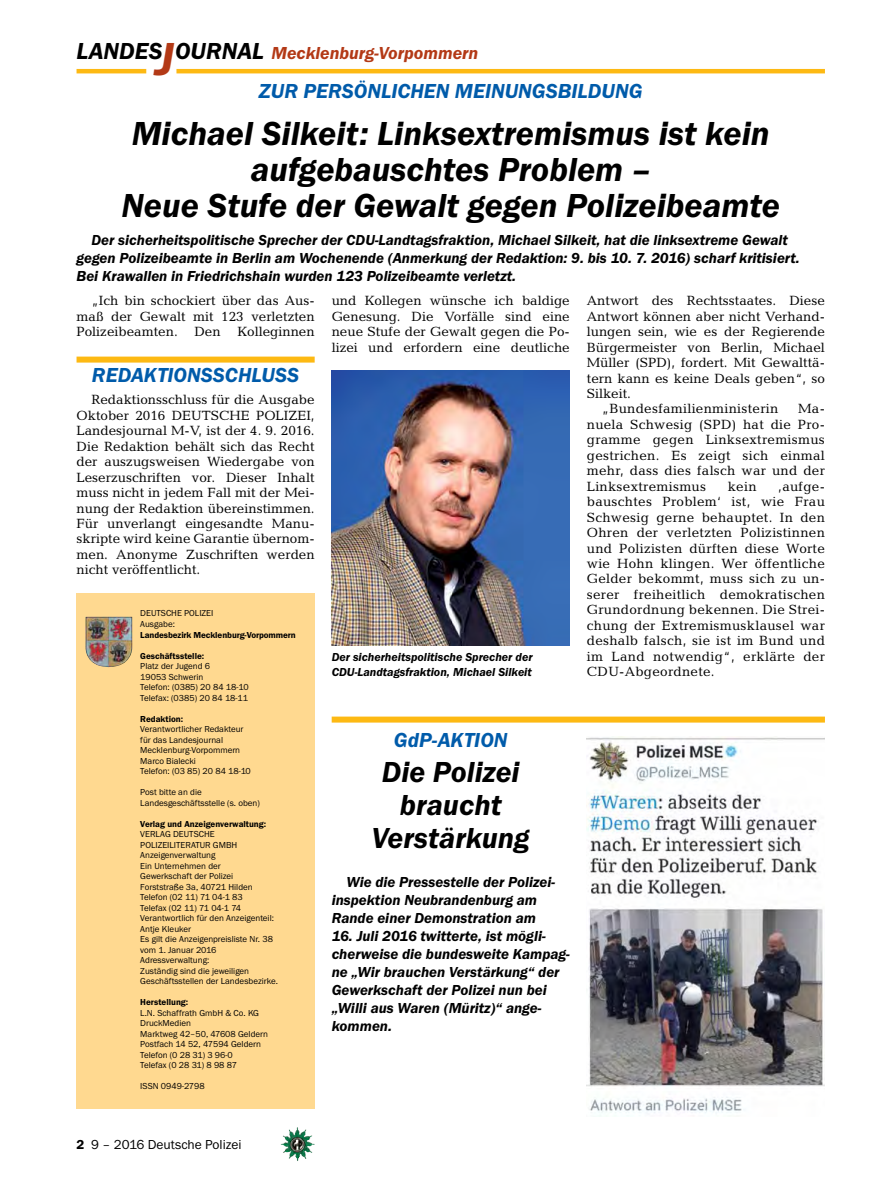
<style>
.page{position:relative;width:893px;height:1191px;background:#fff}
.page>*{position:absolute;margin:0;border:0;box-sizing:border-box;transform-origin:0 0}
._04__HEADLINE_1spalt{font:italic 600 34.5px/36px "Franklin Gothic Itc T";color:#000;text-align:center}
._04__HEADLINE_1spalt-2{font:italic 600 30px/33px "Franklin Gothic Itc T";color:#000;text-align:center}
.t1{font:italic 600 24px "Franklin Gothic Itc T";color:#000}
._01__RUBRIKENZEILE_o{font:italic 600 21px "Franklin Gothic Itc T";color:#005baa}
._01__RUBRIKENZEILE_m{font:italic 600 21px "Franklin Gothic Itc T";color:#005baa}
.t2{font:italic 600 18px "Franklin Gothic Itc T";color:#b33916}
._08__VORSPANN{font:italic 600 15px/18px "Franklin Gothic Itc T";color:#000}
._09__GRUNDTEXT___Blo{font:13.5px/15.5px "Candida";color:#000;text-align:justify}
._09__GRUNDTEXT___Blo-2{font:13.5px "Candida";letter-spacing:.02em;color:#000}
.t3{font:13.5px "Franklin Gothic Itc T";color:#000}
._12__BILDUNTERSCHRIF{font:italic 600 12px/15.5px "Franklin Gothic Itc T";color:#000}
.t4{font:9px/10.5px "Franklin Gothic Itc T";color:#000}
.t5{font:600 9px "Franklin Gothic Itc T";color:#000}
.s1{font-size:48px;color:#b33916}
.s2{font-weight:600}
</style>
<div class="page">
<hr style="left:77px;top:69px;width:69px;height:4px;background:#fdb913">
<hr style="left:176px;top:69px;width:649px;height:4px;background:#fdb913">
<img style="left:281px;top:1128px;width:16px;height:24px">
<div style="left:77px;top:593px;width:238px;height:516px;background:#ffd990"></div>
<img style="left:85px;top:617px;width:48px;height:50px">
<img style="left:587px;top:736px;width:238px;height:380px">
<img style="left:332px;top:370px;width:238px;height:275px">
<div style="left:77px;top:356px;width:238px;height:6px;background:#fdb913"></div>
<div style="left:332px;top:716px;width:493px;height:6px;background:#fdb913"></div>
<p class="t1" style="left:77px;top:37px;width:189px">LANDES<span class="s1">J</span>OURNAL</p>
<p class="t2" style="left:272px;top:42px;width:208px">Mecklenburg-Vorpommern</p>
<p class="_01__RUBRIKENZEILE_o" style="left:259px;top:79px;width:385px">ZUR PERSÖNLICHEN MEINUNGSBILDUNG</p>
<p class="_04__HEADLINE_1spalt" style="left:121px;top:115px;width:660px">Michael Silkeit: Linksextremismus ist kein aufgebauschtes Problem –<br>Neue Stufe der Gewalt gegen Polizeibeamte</p>
<p class="_08__VORSPANN" style="left:77px;top:231px;width:725px;text-indent:15px">Der sicherheitspolitische Sprecher der CDU-Landtagsfraktion, Michael Silkeit, hat die linksextreme Gewalt gegen Polizeibeamte in Berlin am Wochenende (Anmerkung der Redaktion: 9. bis 10. 7. 2016) scharf kritisiert.<br>Bei Krawallen in Friedrichshain wurden 123 Polizeibeamte verletzt.</p>
<p class="_09__GRUNDTEXT___Blo" style="left:77px;top:293px;width:240px;text-indent:15px">„Ich bin schockiert über das Aus&shy;maß der Gewalt mit 123 verletzten Polizeibeamten. Den Kolleginnen</p>
<p class="_01__RUBRIKENZEILE_m" style="left:92px;top:363px;width:209px">REDAKTIONSSCHLUSS</p>
<p class="_09__GRUNDTEXT___Blo" style="left:77px;top:392px;width:240px;text-indent:15px">Redaktionsschluss für die Ausgabe Oktober 2016 DEUTSCHE POLIZEI, Landesjournal M-V, ist der 4. 9. 2016.<br>Die Redaktion behält sich das Recht der auszugsweisen Wiedergabe von Leserzuschriften vor. Dieser Inhalt muss nicht in jedem Fall mit der Mei&shy;nung der Redaktion übereinstimmen.<br>Für unverlangt eingesandte Manu&shy;skripte wird keine Garantie übernom&shy;men. Anonyme Zuschriften werden nicht veröffentlicht.</p>
<p class="t4" style="left:140px;top:608px;width:75px">DEUTSCHE POLIZEI</p>
<p class="t4" style="left:140px;top:618px;width:36px">Ausgabe:</p>
<p class="t5" style="left:140px;top:629px;width:157px">Landesbezirk Mecklenburg-Vorpommern</p>
<p class="t5" style="left:140px;top:650px;width:65px">Geschäftsstelle:</p>
<p class="t4" style="left:140px;top:660px;width:71px">Platz der Jugend 6</p>
<p class="t4" style="left:140px;top:671px;width:64px">19053 Schwerin</p>
<p class="t4" style="left:140px;top:681px;width:110px">Telefon: (0385) 20 84 18-10</p>
<p class="t4" style="left:140px;top:692px;width:109px">Telefax: (0385) 20 84 18-11</p>
<p class="t5" style="left:140px;top:713px;width:44px">Redaktion:</p>
<p class="t4" style="left:140px;top:723px;width:105px">Verantwortlicher Redakteur</p>
<p class="t4" style="left:140px;top:734px;width:84px">für das Landesjournal</p>
<p class="t4" style="left:140px;top:744px;width:101px">Mecklenburg-Vorpommern</p>
<p class="t4" style="left:140px;top:755px;width:57px">Marco Bialecki</p>
<p class="t4" style="left:140px;top:765px;width:112px">Telefon: (03 85) 20 84 18-10</p>
<p class="t4" style="left:140px;top:786px;width:63px">Post bitte an die</p>
<p class="t4" style="left:140px;top:797px;width:121px">Landesgeschäftsstelle (s. oben)</p>
<p class="t5" style="left:140px;top:818px;width:127px">Verlag und Anzeigenverwaltung:</p>
<p class="t4" style="left:140px;top:828px;width:76px">VERLAG DEUTSCHE</p>
<p class="t4" style="left:140px;top:839px;width:99px">POLIZEILITERATUR GMBH</p>
<p class="t4" style="left:140px;top:849px;width:77px">Anzeigenverwaltung</p>
<p class="t4" style="left:140px;top:860px;width:95px">Ein Unternehmen der<br>Gewerkschaft der Polizei</p>
<p class="t4" style="left:140px;top:881px;width:114px">Forststraße 3a, 40721 Hilden</p>
<p class="t4" style="left:140px;top:891px;width:104px">Telefon (02 11) 71 04-1 83</p>
<p class="t4" style="left:140px;top:902px;width:102px">Telefax (02 11) 71 04-1 74</p>
<p class="t4" style="left:140px;top:912px;width:135px">Verantwortlich für den Anzeigenteil:</p>
<p class="t4" style="left:140px;top:923px;width:52px">Antje Kleuker</p>
<p class="t4" style="left:140px;top:933px;width:134px">Es gilt die Anzeigenpreisliste Nr. 38</p>
<p class="t4" style="left:140px;top:944px;width:78px">vom 1. Januar 2016</p>
<p class="t4" style="left:140px;top:954px;width:139px">Adressverwaltung:<br>Zuständig sind die jeweiligen<br>Geschäftsstellen der Landesbezirke.</p>
<p class="t5" style="left:140px;top:997px;width:50px">Herstellung:</p>
<p class="t4" style="left:140px;top:1007px;width:120px">L.N. Schaffrath GmbH &amp; Co. KG</p>
<p class="t4" style="left:140px;top:1017px;width:52px">DruckMedien</p>
<p class="t4" style="left:140px;top:1028px;width:129px">Marktweg 42–50, 47608 Geldern</p>
<p class="t4" style="left:140px;top:1038px;width:122px">Postfach 14 52, 47594 Geldern</p>
<p class="t4" style="left:140px;top:1049px;width:94px">Telefon (0 28 31) 3 96-0</p>
<p class="t4" style="left:140px;top:1059px;width:98px">Telefax (0 28 31) 8 98 87</p>
<p class="t4" style="left:140px;top:1080px;width:66px">ISSN 0949-2798</p>
<p class="_09__GRUNDTEXT___Blo" style="left:332px;top:293px;width:240px">und Kollegen wünsche ich baldige Genesung. Die Vorfälle sind eine neue Stufe der Gewalt gegen die Po&shy;lizei und erfordern eine deutliche</p>
<p class="_09__GRUNDTEXT___Blo" style="left:587px;top:293px;width:240px">Antwort des Rechtsstaates. Diese Antwort können aber nicht Verhand&shy;lungen sein, wie es der Regierende Bürgermeister von Berlin, Michael Müller (SPD), fordert. Mit Gewalttä&shy;tern kann es keine Deals geben“, so Silkeit.</p>
<p class="_09__GRUNDTEXT___Blo-2" style="left:602px;top:401px;width:178px">„Bundesfamilienministerin</p>
<p class="_09__GRUNDTEXT___Blo" style="left:587px;top:401px;width:240px;text-indent:211px">Ma&shy;nuela Schwesig (SPD) hat die Pro&shy;gramme gegen Linksextremismus gestrichen. Es zeigt sich einmal mehr, dass dies falsch war und der Linksextremismus</p>
<p class="_09__GRUNDTEXT___Blo" style="left:587px;top:478px;width:240px;text-indent:191px">‚aufge&shy;bauschtes Problem‘ ist, wie Frau Schwesig gerne behauptet. In den Ohren der verletzten Polizistinnen und Polizisten dürften diese Worte wie Hohn klingen. Wer öffentliche Gelder bekommt, muss sich zu un&shy;serer freiheitlich demokratischen Grundordnung bekennen. Die Strei&shy;chung der Extremismusklausel war deshalb falsch, sie ist im Bund und im Land notwendig“, erklärte der CDU-Abgeordnete.</p>
<p class="_09__GRUNDTEXT___Blo" style="left:728px;top:478px;width:30px">kein</p>
<p class="_12__BILDUNTERSCHRIF" style="left:332px;top:649px;width:202px">Der sicherheitspolitische Sprecher der<br>CDU-Landtagsfraktion, Michael Silkeit</p>
<p class="_01__RUBRIKENZEILE_o" style="left:394px;top:728px;width:115px">GdP-AKTION</p>
<p class="_04__HEADLINE_1spalt-2" style="left:372px;top:755px;width:159px">Die Polizei braucht<br>Verstärkung</p>
<p class="_08__VORSPANN" style="left:332px;top:873px;width:225px;text-indent:15px">Wie die Pressestelle der Polizei&shy;inspektion Neubrandenburg am<br>Rande einer Demonstration am</p>
<p class="_08__VORSPANN" style="left:332px;top:927px;width:240px">16. Juli 2016 twitterte, ist mögli&shy;cherweise die bundesweite Kampag&shy;ne „Wir brauchen Verstärkung“ der<br>Gewerkschaft der Polizei nun bei „Willi aus Waren (Müritz)“ ange&shy;kommen.</p>
<p class="t3" style="left:77px;top:1136px;width:167px"><span class="s2">2</span> 9 – 2016 Deutsche Polizei</p>
</div>
